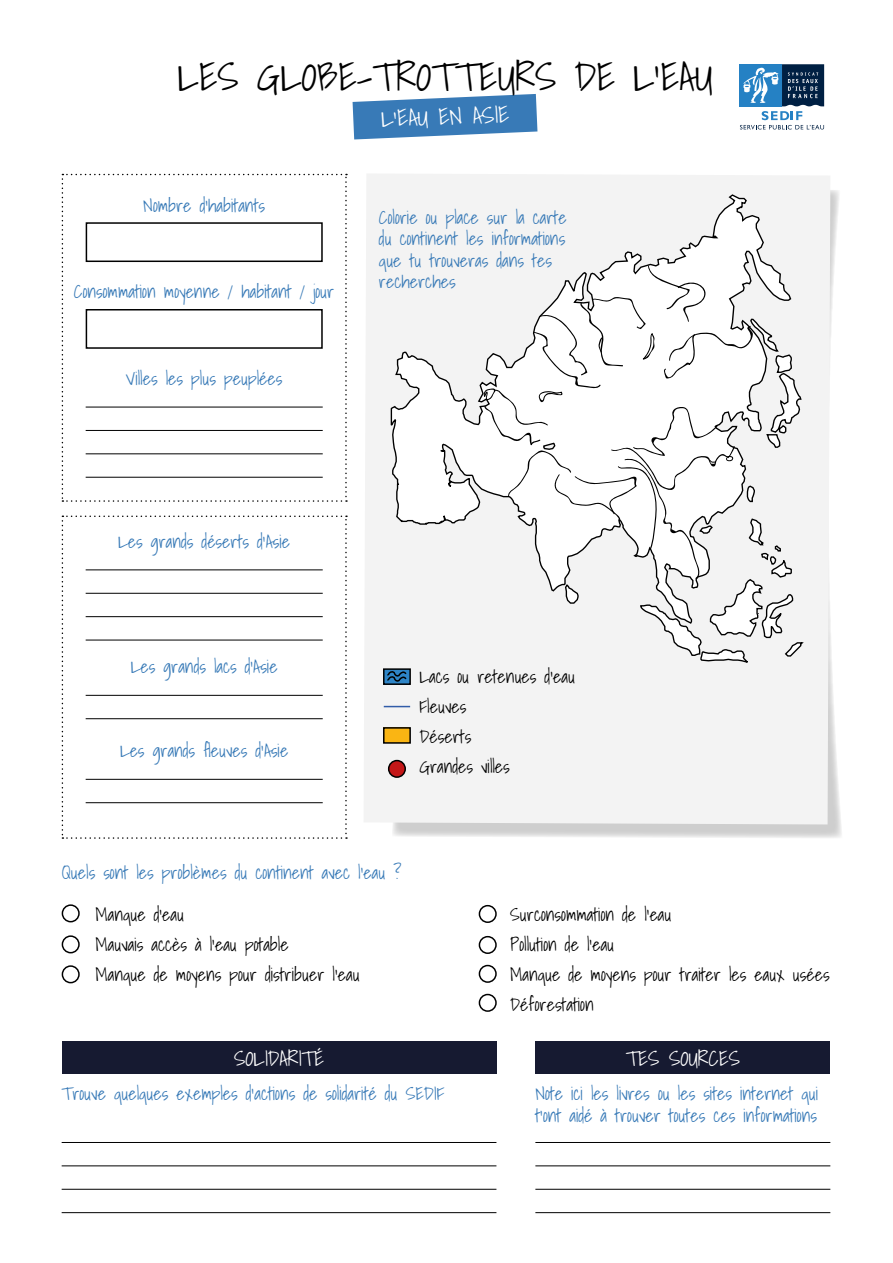
<style>
.page{position:relative;width:893px;height:1263px;background:#fff}
.page>*{position:absolute;margin:0;border:0;box-sizing:border-box;transform-origin:0 0}
.t1{font:300 39.6px "Shadows Into";color:#000}
.t2{font:300 23.4px "Shadows Into";color:#fff}
.t3{font:300 21px "Shadows Into";color:#fff}
.t4{font:300 18px/21.6px "Shadows Into";color:#387ab7}
.t5{font:300 18px/30px "Shadows Into";color:#000}
</style>
<div class="page">
<svg style="left:62px;top:174px;width:285px;height:328px"></svg>
<svg style="left:62px;top:515px;width:285px;height:324px"></svg>
<svg style="left:393px;top:190px;width:449px;height:648px"></svg>
<div style="left:364px;top:174px;width:466px;height:650px;background:#f3f3f3"></div>
<div style="left:86px;top:222px;width:237px;height:40px;border:2px solid #000"></div>
<div style="left:86px;top:309px;width:237px;height:40px;border:2px solid #000"></div>
<hr style="left:86px;top:407px;width:237px;height:1px;background:#000">
<hr style="left:86px;top:569px;width:237px;height:1px;background:#000">
<hr style="left:86px;top:695px;width:237px;height:1px;background:#000">
<hr style="left:86px;top:779px;width:237px;height:1px;background:#000">
<hr style="left:86px;top:430px;width:237px;height:1px;background:#000">
<hr style="left:86px;top:593px;width:237px;height:1px;background:#000">
<hr style="left:86px;top:718px;width:237px;height:1px;background:#000">
<hr style="left:86px;top:802px;width:237px;height:1px;background:#000">
<hr style="left:86px;top:453px;width:237px;height:1px;background:#000">
<hr style="left:86px;top:616px;width:237px;height:1px;background:#000">
<hr style="left:86px;top:477px;width:237px;height:1px;background:#000">
<hr style="left:86px;top:640px;width:237px;height:1px;background:#000">
<svg style="left:353px;top:94px;width:184px;height:45px;background:#5990c3"></svg>
<hr style="left:62px;top:1142px;width:434px;height:1px;background:#000">
<hr style="left:535px;top:1142px;width:295px;height:1px;background:#000">
<hr style="left:62px;top:1165px;width:434px;height:1px;background:#000">
<hr style="left:535px;top:1165px;width:295px;height:1px;background:#000">
<hr style="left:62px;top:1189px;width:434px;height:1px;background:#000">
<hr style="left:535px;top:1189px;width:295px;height:1px;background:#000">
<hr style="left:62px;top:1212px;width:434px;height:1px;background:#000">
<hr style="left:535px;top:1212px;width:295px;height:1px;background:#000">
<div style="left:62px;top:1041px;width:434px;height:32px;background:#161a31"></div>
<div style="left:535px;top:1041px;width:295px;height:32px;background:#161a31"></div>
<svg style="left:390px;top:193px;width:415px;height:472px"></svg>
<svg style="left:474px;top:265px;width:279px;height:314px"></svg>
<svg style="left:739px;top:64px;width:86px;height:66px"></svg>
<div style="left:383px;top:668px;width:28px;height:17px;border:2px solid #000"></div>
<div style="left:384px;top:728px;width:26px;height:15px;background:#fab513"></div>
<div style="left:383px;top:727px;width:28px;height:17px;border:2px solid #000"></div>
<svg style="left:384px;top:706px;width:26px;height:1px"></svg>
<div style="left:389px;top:760px;width:16px;height:17px;background:#c41718;border-radius:50%"></div>
<div style="left:388px;top:760px;width:18px;height:18px;border:2px solid #000;border-radius:50%"></div>
<svg style="left:386px;top:670px;width:22px;height:13px"></svg>
<div style="left:62px;top:904px;width:18px;height:18px;border:2px solid #000;border-radius:50%"></div>
<div style="left:479px;top:905px;width:18px;height:18px;border:2px solid #000;border-radius:50%"></div>
<div style="left:62px;top:935px;width:18px;height:18px;border:2px solid #000;border-radius:50%"></div>
<div style="left:62px;top:965px;width:18px;height:18px;border:2px solid #000;border-radius:50%"></div>
<div style="left:479px;top:965px;width:18px;height:18px;border:2px solid #000;border-radius:50%"></div>
<div style="left:479px;top:994px;width:18px;height:18px;border:2px solid #000;border-radius:50%"></div>
<div style="left:479px;top:936px;width:18px;height:18px;border:2px solid #000;border-radius:50%"></div>
<h1 class="t1" style="left:178px;top:45px;width:536px">LES GLOBE-TROTTEURS DE L’EAU</h1>
<p class="t4" style="left:143px;top:194px;width:123px">Nombre d’habitants</p>
<p class="t4" style="left:74px;top:280px;width:262px">Consommation moyenne / habitant / jour</p>
<p class="t4" style="left:126px;top:368px;width:158px">Villes les plus peuplées</p>
<p class="t2" style="left:380px;top:100px;width:130px;rotate:-2deg">L’EAU EN ASIE</p>
<p class="t4" style="left:379px;top:206px;width:189px">Colorie ou place sur la carte du continent les informations que tu trouveras dans tes recherches</p>
<p class="t4" style="left:118px;top:531px;width:173px">Les grands déserts d’Asie</p>
<p class="t4" style="left:131px;top:655px;width:148px">Les grands lacs d’Asie</p>
<p class="t4" style="left:120px;top:739px;width:170px">Les grands fleuves d’Asie</p>
<p class="t5" style="left:419px;top:661px;width:157px">Lacs ou retenues d’eau<br>Fleuves<br>Déserts<br>Grandes villes</p>
<p class="t4" style="left:62px;top:861px;width:341px">Quels sont les problèmes du continent avec l’eau ?</p>
<p class="t5" style="left:96px;top:899px;width:266px">Manque d’eau<br>Mauvais accès à l’eau potable<br>Manque de moyens pour distribuer l’eau</p>
<p class="t5" style="left:510px;top:899px;width:321px">Surconsommation de l’eau<br>Pollution de l’eau<br>Manque de moyens pour traiter les eaux usées<br>Déforestation</p>
<p class="t3" style="left:234px;top:1041px;width:92px">SOLIDARITÉ</p>
<p class="t3" style="left:626px;top:1041px;width:116px">TES SOURCES</p>
<p class="t4" style="left:62px;top:1082px;width:384px">Trouve quelques exemples d’actions de solidarité du SEDIF</p>
<p class="t4" style="left:535px;top:1082px;width:284px">Note ici les livres ou les sites internet qui t’ont aidé à trouver toutes ces informations</p>
</div>
